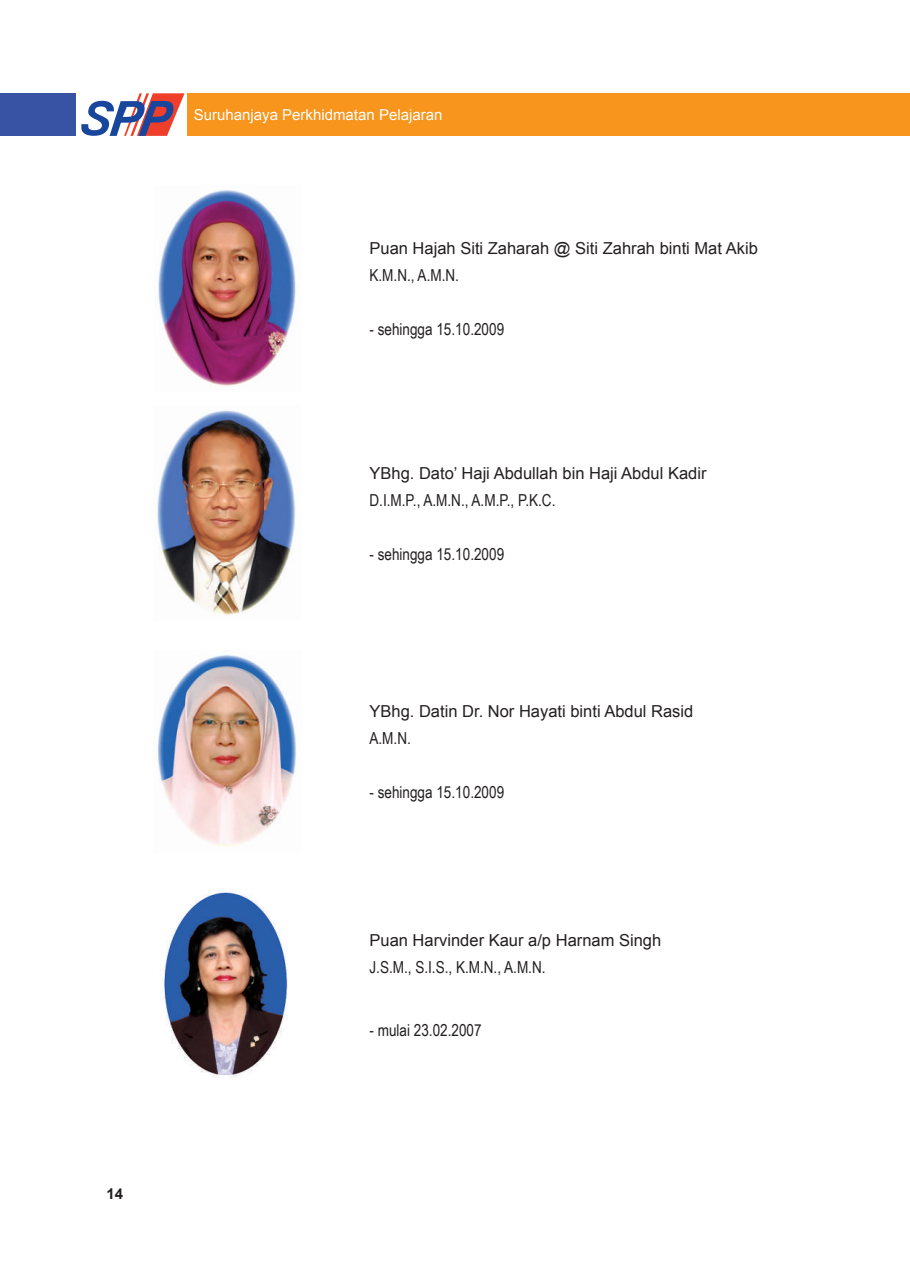
<style>
.page{position:relative;width:910px;height:1280px;background:#fff}
.page>*{position:absolute;margin:0;border:0;box-sizing:border-box;transform-origin:0 0}
.t1{font:16.5px "Arial";color:#231f20}
.t2{font:16.5px "Arial Narrow";color:#231f20}
.t3{font:15px "Arial";color:#fff}
.t4{font:700 15px "Arial";color:#231f20}
</style>
<div class="page">
<div style="left:0;top:93px;width:115px;height:43px;background:#3853a3"></div>
<div style="left:115px;top:93px;width:786px;height:43px;background:#f7951d"></div>
<div style="left:76px;top:93px;width:111px;height:43px;background:#fff"></div>
<svg style="left:81px;top:93px;width:103px;height:43px"></svg>
<div style="left:901px;top:93px;width:8px;height:43px;background:#f7951d"></div>
<img style="left:158px;top:190px;width:138px;height:196px">
<img style="left:157px;top:410px;width:138px;height:205px">
<img style="left:158px;top:655px;width:139px;height:192px">
<img style="left:162px;top:892px;width:126px;height:187px">
<p class="t4" style="left:107px;top:1185px;width:18px">14</p>
<p class="t3" style="left:194px;top:106px;width:250px">Suruhanjaya Perkhidmatan Pelajaran</p>
<p class="t1" style="left:369px;top:239px;width:390px">Puan Hajah Siti Zaharah @ Siti Zahrah binti Mat Akib</p>
<p class="t2" style="left:369px;top:266px;width:91px">K.M.N., A.M.N.</p>
<p class="t2" style="left:369px;top:320px;width:136px">- sehingga 15.10.2009</p>
<p class="t1" style="left:369px;top:463px;width:338px">YBhg. Dato’ Haji Abdullah bin Haji Abdul Kadir</p>
<p class="t2" style="left:369px;top:490px;width:187px">D.I.M.P., A.M.N., A.M.P., P.K.C.</p>
<p class="t2" style="left:369px;top:544px;width:136px">- sehingga 15.10.2009</p>
<p class="t1" style="left:369px;top:701px;width:325px">YBhg. Datin Dr. Nor Hayati binti Abdul Rasid</p>
<p class="t2" style="left:369px;top:728px;width:43px">A.M.N.</p>
<p class="t2" style="left:369px;top:782px;width:136px">- sehingga 15.10.2009</p>
<p class="t1" style="left:369px;top:931px;width:293px">Puan Harvinder Kaur a/p Harnam Singh</p>
<p class="t2" style="left:369px;top:957px;width:177px">J.S.M., S.I.S., K.M.N., A.M.N.</p>
<p class="t2" style="left:369px;top:1020px;width:114px">- mulai 23.02.2007</p>
</div>
